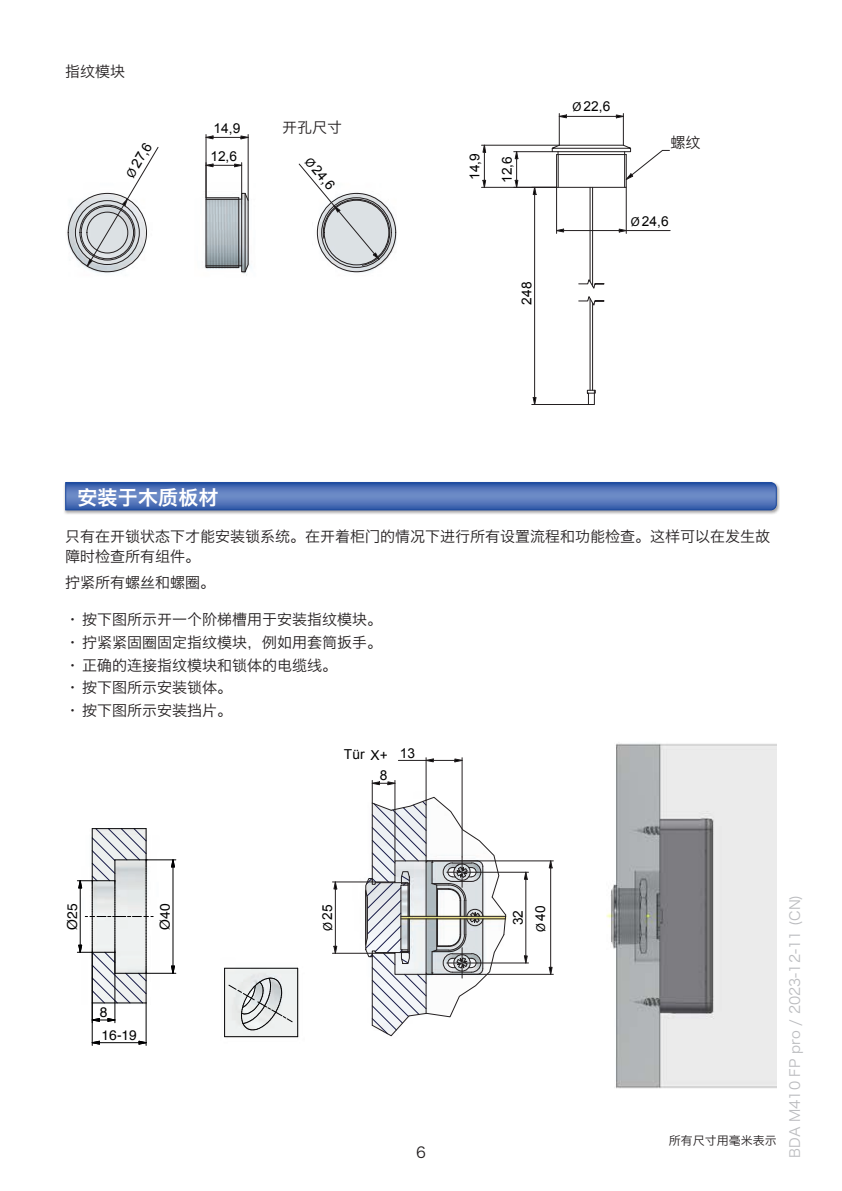
<style>
.page{position:relative;width:842px;height:1191px;background:#fff}
.page>*{position:absolute;margin:0;border:0;box-sizing:border-box;transform-origin:0 0}
.t1{font:20px "Hiragino Sans GB W6";letter-spacing:.01em;color:#fff}
.t2{font:15px/20px "Hiragino Sans GB W3";color:#231f20}
.t3{font:14px "Hiragino Sans GB W3";color:#bcbdc0}
.t4{font:13.8px "Helvetica";color:#000001}
.t5{font:13.6px/20.8px "Arial";letter-spacing:.005em;color:#000001;text-align:right}
.t6{font:13.6px "Arial";letter-spacing:.005em;color:#000}
.t7{font:12px "Hiragino Sans GB W3";color:#231f20}
.s1{font-family:"Myriad Pro";font-size:13px}
</style>
<div class="page">
<svg style="left:587px;top:389px;width:9px;height:5px"></svg>
<div style="left:588px;top:393px;width:7px;height:12px;border:1px solid #231f20"></div>
<hr style="left:592px;top:187px;width:1px;height:99px;background:#231f20">
<hr style="left:590px;top:187px;width:1px;height:95px;background:#231f20">
<hr style="left:592px;top:303px;width:1px;height:87px;background:#231f20">
<hr style="left:590px;top:299px;width:1px;height:91px;background:#231f20">
<svg style="left:578px;top:278px;width:27px;height:29px"></svg>
<svg style="left:558px;top:114px;width:9px;height:5px"></svg>
<svg style="left:615px;top:114px;width:8px;height:5px"></svg>
<hr style="left:566px;top:116px;width:50px;height:1px;background:#231f20">
<hr style="left:623px;top:113px;width:1px;height:32px;background:#231f20">
<hr style="left:559px;top:113px;width:1px;height:32px;background:#231f20">
<svg style="left:482px;top:144px;width:4px;height:43px"></svg>
<hr style="left:481px;top:187px;width:76px;height:1px;background:#231f20">
<hr style="left:481px;top:145px;width:78px;height:1px;background:#231f20">
<svg style="left:514px;top:152px;width:5px;height:35px"></svg>
<hr style="left:514px;top:151px;width:38px;height:1px;background:#231f20">
<svg style="left:532px;top:396px;width:5px;height:8px"></svg>
<hr style="left:534px;top:194px;width:1px;height:203px;background:#231f20">
<hr style="left:532px;top:404px;width:56px;height:1px;background:#231f20">
<svg style="left:557px;top:228px;width:7px;height:5px"></svg>
<svg style="left:618px;top:228px;width:12px;height:5px"></svg>
<hr style="left:564px;top:230px;width:55px;height:1px;background:#231f20">
<hr style="left:556px;top:187px;width:1px;height:46px;background:#231f20">
<hr style="left:626px;top:187px;width:1px;height:46px;background:#231f20">
<hr style="left:626px;top:230px;width:44px;height:1px;background:#231f20">
<svg style="left:532px;top:144px;width:138px;height:51px"></svg>
<img style="left:67px;top:199px;width:58px;height:74px">
<svg style="left:85px;top:147px;width:74px;height:122px"></svg>
<img style="left:204px;top:134px;width:46px;height:142px">
<svg style="left:239px;top:192px;width:10px;height:81px"></svg>
<div style="left:241px;top:193px;width:4px;height:79px;border:1px solid #231f20"></div>
<div style="left:206px;top:197px;width:33px;height:71px;border:1px solid #231f20"></div>
<hr style="left:206px;top:199px;width:33px;height:1px;background:#231f20">
<hr style="left:206px;top:265px;width:33px;height:1px;background:#231f20">
<svg style="left:204px;top:163px;width:41px;height:5px"></svg>
<hr style="left:241px;top:163px;width:1px;height:36px;background:#231f20">
<svg style="left:204px;top:135px;width:46px;height:5px"></svg>
<hr style="left:248px;top:134px;width:1px;height:66px;background:#231f20">
<hr style="left:206px;top:134px;width:1px;height:64px;background:#231f20">
<img style="left:335px;top:214px;width:62px;height:59px">
<svg style="left:298px;top:163px;width:94px;height:103px"></svg>
<div style="left:63px;top:481px;width:717px;height:34px;background:#231f20;opacity:.4"></div>
<svg style="left:65px;top:481px;width:712px;height:30px"></svg>
<img style="left:332px;top:757px;width:222px;height:280px">
<svg style="left:365px;top:780px;width:142px;height:256px"></svg>
<hr style="left:395px;top:780px;width:1px;height:81px;background:#231f20">
<svg style="left:548px;top:966px;width:5px;height:12px"></svg>
<svg style="left:548px;top:857px;width:5px;height:11px"></svg>
<hr style="left:550px;top:868px;width:1px;height:99px;background:#231f20">
<hr style="left:426px;top:860px;width:36px;height:1px;background:#231f20">
<hr style="left:462px;top:860px;width:91px;height:1px;background:#231f20">
<hr style="left:426px;top:974px;width:36px;height:1px;background:#231f20">
<hr style="left:462px;top:974px;width:91px;height:1px;background:#231f20">
<svg style="left:333px;top:878px;width:5px;height:11px"></svg>
<svg style="left:333px;top:945px;width:5px;height:11px"></svg>
<hr style="left:335px;top:889px;width:1px;height:57px;background:#231f20">
<hr style="left:332px;top:953px;width:40px;height:1px;background:#231f20">
<hr style="left:332px;top:881px;width:40px;height:1px;background:#231f20">
<hr style="left:447px;top:872px;width:30px;height:1px;background:#231f20">
<hr style="left:462px;top:857px;width:1px;height:30px;background:#231f20">
<hr style="left:426px;top:757px;width:1px;height:43px;background:#231f20">
<hr style="left:462px;top:757px;width:1px;height:100px;background:#231f20">
<svg style="left:398px;top:758px;width:68px;height:4px"></svg>
<hr style="left:447px;top:962px;width:30px;height:1px;background:#231f20">
<hr style="left:462px;top:947px;width:1px;height:31px;background:#231f20">
<svg style="left:523px;top:868px;width:5px;height:12px"></svg>
<svg style="left:523px;top:955px;width:5px;height:11px"></svg>
<hr style="left:525px;top:879px;width:1px;height:77px;background:#231f20">
<hr style="left:477px;top:962px;width:51px;height:1px;background:#231f20">
<hr style="left:477px;top:872px;width:51px;height:1px;background:#231f20">
<img style="left:607px;top:743px;width:170px;height:346px">
<img style="left:91px;top:859px;width:208px;height:187px">
<hr style="left:224px;top:968px;width:1px;height:68px;background:#000001">
<hr style="left:225px;top:1036px;width:73px;height:1px;background:#000001">
<hr style="left:297px;top:968px;width:1px;height:68px;background:#000001">
<hr style="left:225px;top:968px;width:73px;height:1px;background:#000001">
<svg style="left:77px;top:828px;width:76px;height:176px"></svg>
<svg style="left:171px;top:860px;width:4px;height:7px"></svg>
<svg style="left:171px;top:965px;width:4px;height:12px"></svg>
<hr style="left:173px;top:867px;width:1px;height:99px;background:#000001">
<hr style="left:146px;top:973px;width:30px;height:1px;background:#000001">
<hr style="left:146px;top:859px;width:30px;height:1px;background:#000001">
<svg style="left:91px;top:1040px;width:9px;height:5px"></svg>
<svg style="left:138px;top:1040px;width:12px;height:5px"></svg>
<hr style="left:99px;top:1042px;width:40px;height:1px;background:#000001">
<hr style="left:92px;top:1003px;width:1px;height:42px;background:#000001">
<hr style="left:146px;top:1003px;width:1px;height:42px;background:#000001">
<svg style="left:91px;top:1017px;width:28px;height:5px"></svg>
<hr style="left:92px;top:952px;width:1px;height:70px;background:#000001">
<hr style="left:115px;top:952px;width:1px;height:70px;background:#000001">
<svg style="left:228px;top:977px;width:65px;height:53px"></svg>
<p class="t2" style="left:65px;top:61px;width:61px">指纹模块</p>
<p class="t5" style="left:120px;top:171px;width:40px;rotate:-59deg"><span class="s1">Ø</span> 27,6</p>
<p class="t2" style="left:282px;top:117px;width:61px">开孔尺寸</p>
<p class="t5" style="left:316px;top:152px;width:39px;rotate:50deg"><span class="s1">Ø</span> 24,6</p>
<p class="t6" style="left:466px;top:180px;width:28px;rotate:-90deg">14,9</p>
<p class="t6" style="left:498px;top:183px;width:28px;rotate:-90deg">12,6</p>
<p class="t6" style="left:518px;top:305px;width:25px;rotate:-90deg">248</p>
<p class="t6" style="left:572px;top:97px;width:39px"><span class="s1">Ø</span>22,6</p>
<p class="t2" style="left:670px;top:132px;width:31px">螺纹</p>
<p class="t6" style="left:631px;top:212px;width:39px"><span class="s1">Ø</span>24,6</p>
<h1 class="t1" style="left:77px;top:484px;width:143px">安装于木质板材</h1>
<p class="t2" style="left:65px;top:526px;width:706px">只有在开锁状态下才能安装锁系统。在开着柜门的情况下进行所有设置流程和功能检查。这样可以在发生故障时检查所有组件。</p>
<p class="t2" style="left:65px;top:572px;width:152px">拧紧所有螺丝和螺圈。</p>
<p class="t2" style="left:65px;top:609px;width:319px">•按下图所示开一个阶梯槽用于安装指纹模块。</p>
<p class="t2" style="left:65px;top:632px;width:319px">•拧紧紧固圈固定指纹模块，例如用套筒扳手。</p>
<p class="t2" style="left:65px;top:655px;width:274px">•正确的连接指纹模块和锁体的电缆线。</p>
<p class="t2" style="left:65px;top:677px;width:169px">•按下图所示安装锁体。</p>
<p class="t2" style="left:65px;top:700px;width:169px">•按下图所示安装挡片。</p>
<p class="t5" style="left:344px;top:744px;width:46px">Tür X+<br>8</p>
<p class="t5" style="left:400px;top:742px;width:17px">13</p>
<p class="t4" style="left:62px;top:929px;width:28px;rotate:-90deg">Ø 52</p>
<p class="t4" style="left:154px;top:929px;width:28px;rotate:-90deg">Ø 04</p>
<p class="t4" style="left:100px;top:1001px;width:9px">8</p>
<p class="t4" style="left:102px;top:1024px;width:37px">16-19</p>
<p class="t5" style="left:317px;top:930px;width:28px;rotate:-90deg"><span class="s1">Ø</span>25</p>
<p class="t2" style="left:416px;top:1141px;width:11px">6</p>
<p class="t5" style="left:508px;top:925px;width:17px;rotate:-90deg">32</p>
<p class="t5" style="left:530px;top:932px;width:28px;rotate:-90deg"><span class="s1">Ø</span>40</p>
<p class="t7" style="left:669px;top:1132px;width:109px">所有尺寸用毫米表示</p>
<p class="t3" style="left:786px;top:1157px;width:265px;rotate:-90deg">BDA M410 FP pro / 2023-12-11 (CN)</p>
</div>
